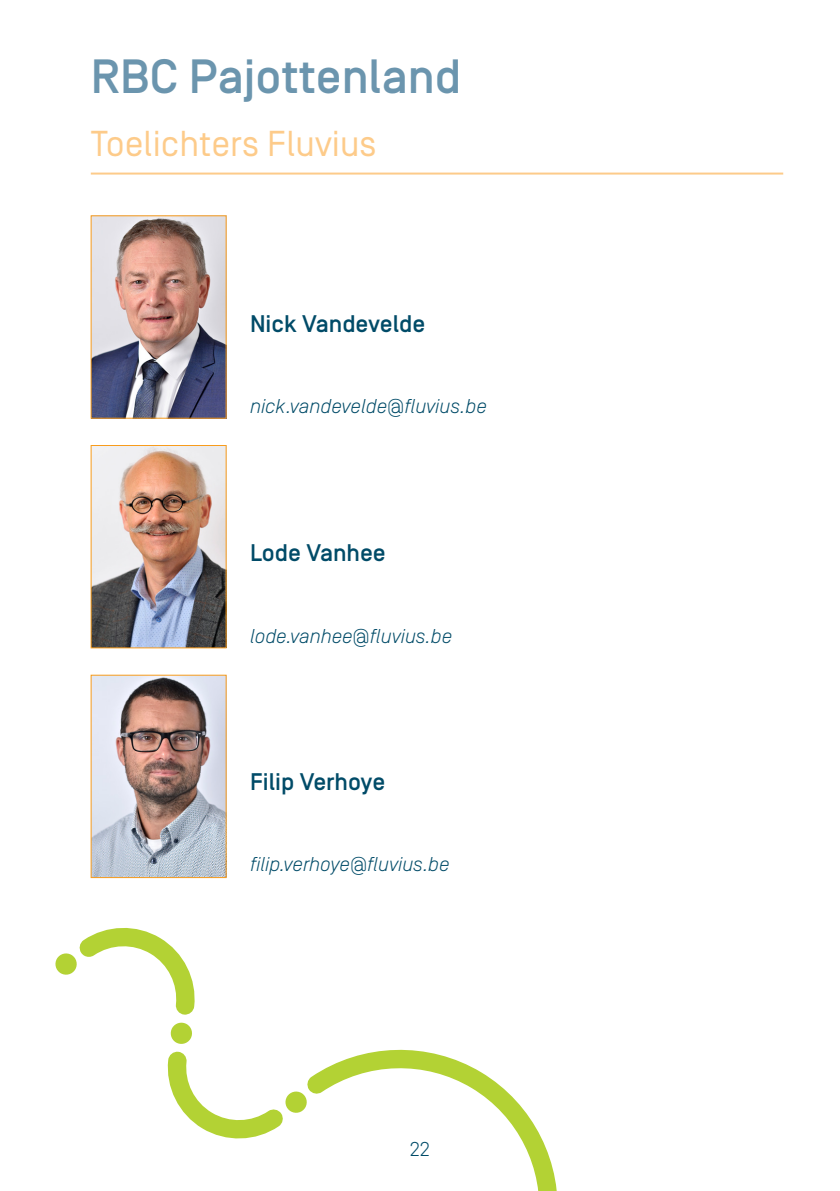
<style>
.page{position:relative;width:840px;height:1191px;background:#fff}
.page>*{position:absolute;margin:0;border:0;box-sizing:border-box;transform-origin:0 0}
.t1{font:500 48px "Simplon BP";color:#6b95ae}
.t2{font:36px "Simplon BP Regular";color:#fdcb8a}
.t3{font:500 24px "Simplon BP";color:#004b68}
.t4{font:italic 300 20px "Simplon BP";color:#004b68}
.t5{font:300 20px "Simplon BP";color:#004b68}
</style>
<div class="page">
<svg style="left:55px;top:928px;width:140px;height:87px"></svg>
<svg style="left:167px;top:1022px;width:390px;height:169px"></svg>
<hr style="left:91px;top:173px;width:691px;height:2px;background:#fdcb8a">
<img style="left:93px;top:217px;width:131px;height:199px">
<img style="left:93px;top:447px;width:131px;height:199px">
<img style="left:93px;top:677px;width:131px;height:199px">
<p class="t1" style="left:91px;top:49px;width:372px">RBC Pajottenland</p>
<p class="t2" style="left:91px;top:122px;width:287px">Toelichters Fluvius</p>
<p class="t3" style="left:250px;top:310px;width:177px">Nick Vandevelde</p>
<p class="t4" style="left:250px;top:395px;width:238px">nick.vandevelde@fluvius.be</p>
<p class="t3" style="left:250px;top:539px;width:137px">Lode Vanhee</p>
<p class="t4" style="left:250px;top:624px;width:204px">lode.vanhee@fluvius.be</p>
<p class="t3" style="left:250px;top:767px;width:137px">Filip Verhoye</p>
<p class="t4" style="left:250px;top:852px;width:201px">filip.verhoye@fluvius.be</p>
<p class="t5" style="left:409px;top:1137px;width:22px">22</p>
</div>
